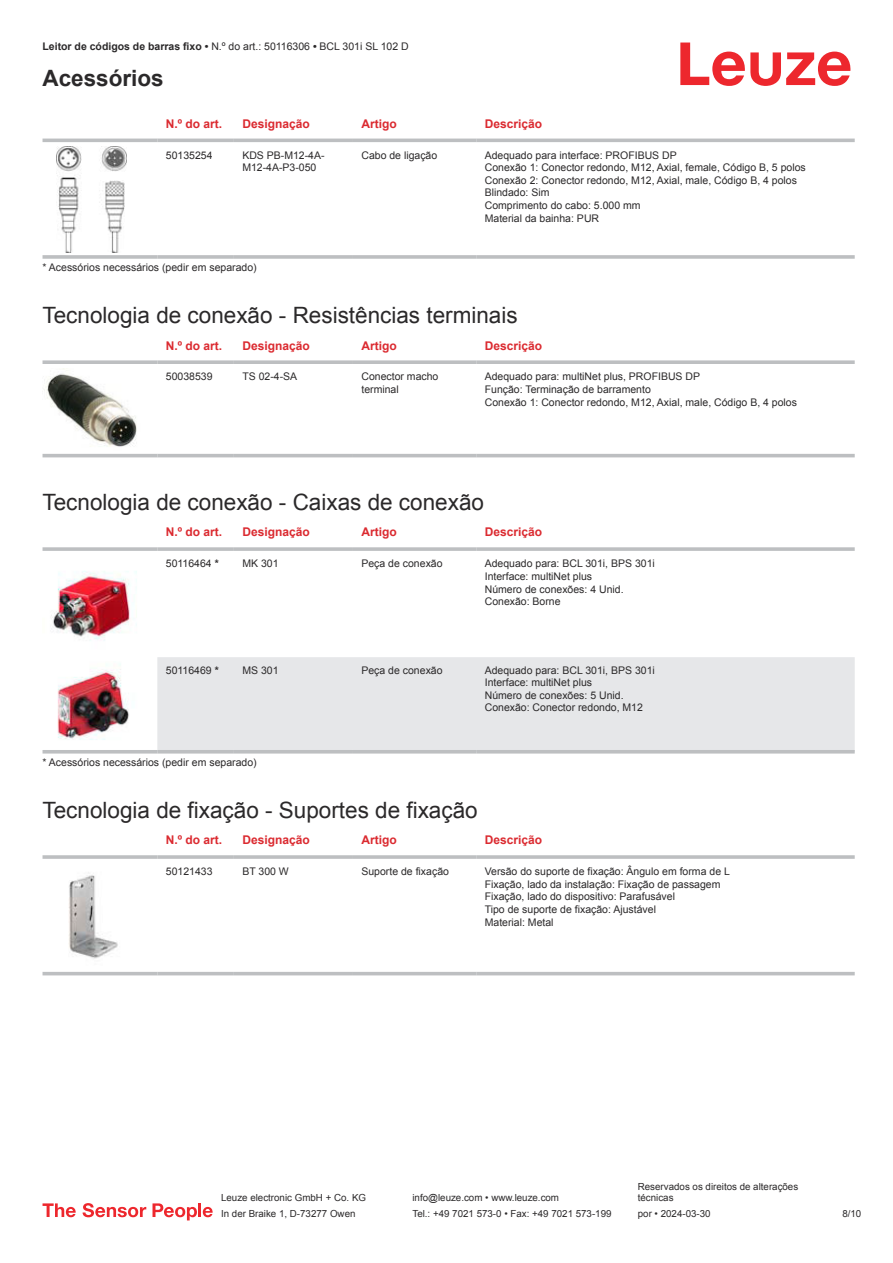
<style>
.page{position:relative;width:893px;height:1263px;background:#fff}
.page>*{position:absolute;margin:0;border:0;box-sizing:border-box;transform-origin:0 0}
.t1{font:22.5px "Arial";color:#2b292a}
.t2{font:700 22.5px "Arial";color:#2b292a}
.t3{font:700 12px "Arial";color:#db2a30}
.t4{font:10.5px/12.6px "Arial";color:#2b292a}
.t5{font:9.75px/11.7px "Arial";color:#2b292a}
.s1{font-weight:700}
</style>
<div class="page">
<svg style="left:680px;top:43px;width:170px;height:43px"></svg>
<svg style="left:43px;top:138px;width:812px;height:27px"></svg>
<hr style="left:43px;top:139px;width:114px;height:3px;background:#bdbfc1">
<hr style="left:157px;top:139px;width:77px;height:3px;background:#bdbfc1">
<hr style="left:234px;top:139px;width:119px;height:3px;background:#bdbfc1">
<hr style="left:353px;top:139px;width:123px;height:3px;background:#bdbfc1">
<hr style="left:476px;top:139px;width:379px;height:3px;background:#bdbfc1">
<svg style="left:43px;top:255px;width:114px;height:4px"></svg>
<hr style="left:157px;top:255px;width:77px;height:4px;background:#c7c8ca">
<hr style="left:234px;top:255px;width:119px;height:4px;background:#bdbfc1">
<svg style="left:353px;top:255px;width:123px;height:4px"></svg>
<hr style="left:476px;top:255px;width:379px;height:4px;background:#c7c8ca">
<img style="left:56px;top:146px;width:70px;height:107px">
<svg style="left:43px;top:453px;width:812px;height:5px;fill:#efeff0"></svg>
<svg style="left:43px;top:360px;width:114px;height:4px"></svg>
<svg style="left:157px;top:360px;width:77px;height:4px"></svg>
<svg style="left:234px;top:360px;width:119px;height:4px"></svg>
<svg style="left:353px;top:360px;width:123px;height:4px"></svg>
<svg style="left:476px;top:360px;width:379px;height:4px;background:#c3c5c7"></svg>
<hr style="left:43px;top:454px;width:114px;height:3px;background:#bdbfc1">
<hr style="left:157px;top:454px;width:77px;height:3px;background:#bdbfc1">
<hr style="left:234px;top:454px;width:119px;height:3px;background:#bdbfc1">
<hr style="left:353px;top:454px;width:123px;height:3px;background:#bdbfc1">
<hr style="left:476px;top:454px;width:379px;height:3px;background:#bdbfc1">
<img style="left:44px;top:368px;width:93px;height:79px">
<svg style="left:43px;top:753px;width:812px;height:1px"></svg>
<div style="left:157px;top:657px;width:698px;height:93px;background:#e6e7e9"></div>
<svg style="left:43px;top:547px;width:114px;height:4px"></svg>
<svg style="left:157px;top:547px;width:77px;height:4px"></svg>
<svg style="left:234px;top:547px;width:119px;height:4px"></svg>
<svg style="left:353px;top:547px;width:123px;height:4px"></svg>
<svg style="left:476px;top:547px;width:379px;height:4px;background:#c3c5c7"></svg>
<hr style="left:43px;top:750px;width:114px;height:3px;background:#bdbfc1">
<hr style="left:157px;top:750px;width:77px;height:3px;background:#bdbfc1">
<hr style="left:234px;top:750px;width:119px;height:3px;background:#bdbfc1">
<hr style="left:353px;top:750px;width:123px;height:3px;background:#bdbfc1">
<hr style="left:476px;top:750px;width:379px;height:3px;background:#bdbfc1">
<img style="left:51px;top:571px;width:86px;height:70px">
<img style="left:57px;top:664px;width:72px;height:76px">
<svg style="left:43px;top:975px;width:812px;height:1px"></svg>
<hr style="left:43px;top:855px;width:114px;height:4px;background:#bdbfc1">
<hr style="left:157px;top:855px;width:77px;height:4px;background:#c8c9cb">
<hr style="left:234px;top:855px;width:119px;height:4px;background:#c3c5c6">
<hr style="left:353px;top:855px;width:123px;height:4px;background:#bdbfc1">
<hr style="left:476px;top:855px;width:379px;height:4px;background:#c8c9cb">
<hr style="left:43px;top:972px;width:114px;height:3px;background:#bdbfc1">
<hr style="left:157px;top:972px;width:77px;height:3px;background:#bdbfc1">
<hr style="left:234px;top:972px;width:119px;height:3px;background:#bdbfc1">
<hr style="left:353px;top:972px;width:123px;height:3px;background:#bdbfc1">
<hr style="left:476px;top:972px;width:379px;height:3px;background:#bdbfc1">
<img style="left:69px;top:872px;width:49px;height:87px">
<svg style="left:43px;top:1203px;width:33px;height:14px"></svg>
<svg style="left:83px;top:1203px;width:63px;height:14px"></svg>
<svg style="left:153px;top:1203px;width:44px;height:17px"></svg>
<hr style="left:198px;top:1203px;width:3px;height:14px;background:#ed272d">
<svg style="left:203px;top:1207px;width:10px;height:10px"></svg>
<p class="t4" style="left:43px;top:41px;width:368px"><span class="s1">Leitor de códigos de barras fixo •</span> N.º do art.: 50116306 <span class="s1">•</span> BCL 301i SL 102 D</p>
<h1 class="t2" style="left:43px;top:70px;width:123px">Acessórios</h1>
<p class="t3" style="left:166px;top:119px;width:58px">N.º do art.</p>
<p class="t3" style="left:242px;top:119px;width:69px">Designação</p>
<p class="t3" style="left:361px;top:119px;width:37px">Artigo</p>
<p class="t3" style="left:485px;top:119px;width:59px">Descrição</p>
<p class="t4" style="left:166px;top:150px;width:48px">50135254</p>
<p class="t4" style="left:242px;top:150px;width:84px">KDS PB-M12-4A-<br>M12-4A-P3-050</p>
<p class="t4" style="left:361px;top:150px;width:77px">Cabo de ligação</p>
<p class="t4" style="left:485px;top:150px;width:323px">Adequado para interface: PROFIBUS DP<br>Conexão 1: Conector redondo, M12, Axial, female, Código B, 5 polos Conexão 2: Conector redondo, M12, Axial, male, Código B, 4 polos Blindado: Sim<br>Comprimento do cabo: 5.000 mm<br>Material da bainha: PUR</p>
<p class="t4" style="left:43px;top:262px;width:216px">* Acessórios necessários (pedir em separado)</p>
<h1 class="t1" style="left:43px;top:307px;width:477px">Tecnologia de conexão - Resistências terminais</h1>
<p class="t3" style="left:166px;top:341px;width:58px">N.º do art.</p>
<p class="t3" style="left:242px;top:341px;width:69px">Designação</p>
<p class="t3" style="left:361px;top:341px;width:37px">Artigo</p>
<p class="t3" style="left:485px;top:341px;width:59px">Descrição</p>
<p class="t4" style="left:166px;top:371px;width:48px">50038539</p>
<p class="t4" style="left:242px;top:371px;width:56px">TS 02-4-SA</p>
<p class="t4" style="left:361px;top:371px;width:79px">Conector macho terminal</p>
<p class="t4" style="left:485px;top:371px;width:314px">Adequado para: multiNet plus, PROFIBUS DP<br>Função: Terminação de barramento<br>Conexão 1: Conector redondo, M12, Axial, male, Código B, 4 polos</p>
<h1 class="t1" style="left:43px;top:494px;width:443px">Tecnologia de conexão - Caixas de conexão</h1>
<p class="t3" style="left:166px;top:528px;width:58px">N.º do art.</p>
<p class="t3" style="left:242px;top:528px;width:69px">Designação</p>
<p class="t3" style="left:361px;top:528px;width:37px">Artigo</p>
<p class="t3" style="left:485px;top:528px;width:59px">Descrição</p>
<p class="t4" style="left:166px;top:558px;width:54px">50116464 <span class="s1">*</span></p>
<p class="t4" style="left:242px;top:558px;width:38px">MK 301</p>
<p class="t4" style="left:361px;top:558px;width:83px">Peça de conexão</p>
<p class="t4" style="left:485px;top:558px;width:172px">Adequado para: BCL 301i, BPS 301i<br>Interface: multiNet plus<br>Número de conexões: 4 Unid.<br>Conexão: Borne</p>
<p class="t4" style="left:166px;top:665px;width:54px">50116469 <span class="s1">*</span></p>
<p class="t4" style="left:242px;top:665px;width:38px">MS 301</p>
<p class="t4" style="left:361px;top:665px;width:83px">Peça de conexão</p>
<p class="t4" style="left:485px;top:665px;width:172px">Adequado para: BCL 301i, BPS 301i<br>Interface: multiNet plus<br>Número de conexões: 5 Unid.<br>Conexão: Conector redondo, M12</p>
<p class="t4" style="left:43px;top:757px;width:216px">* Acessórios necessários (pedir em separado)</p>
<h1 class="t1" style="left:43px;top:802px;width:437px">Tecnologia de fixação - Suportes de fixação</h1>
<p class="t3" style="left:166px;top:836px;width:58px">N.º do art.</p>
<p class="t3" style="left:242px;top:836px;width:69px">Designação</p>
<p class="t3" style="left:361px;top:836px;width:37px">Artigo</p>
<p class="t3" style="left:485px;top:836px;width:59px">Descrição</p>
<p class="t4" style="left:166px;top:866px;width:48px">50121433</p>
<p class="t4" style="left:242px;top:866px;width:48px">BT 300 W</p>
<p class="t4" style="left:361px;top:866px;width:89px">Suporte de fixação</p>
<p class="t4" style="left:485px;top:866px;width:247px">Versão do suporte de fixação: Ângulo em forma de L Fixação, lado da instalação: Fixação de passagem Fixação, lado do dispositivo: Parafusável<br>Tipo de suporte de fixação: Ajustável<br>Material: Metal</p>
<p class="t5" style="left:221px;top:1193px;width:146px">Leuze electronic GmbH + Co. KG</p>
<p class="t5" style="left:412px;top:1193px;width:148px">info@leuze.com • www.leuze.com</p>
<p class="t5" style="left:638px;top:1181px;width:162px">Reservados os direitos de alterações técnicas</p>
<p class="t5" style="left:221px;top:1209px;width:136px">In der Braike 1, D-73277 Owen</p>
<p class="t5" style="left:412px;top:1209px;width:201px">Tel.: +49 7021 573-0 • Fax: +49 7021 573-199</p>
<p class="t5" style="left:638px;top:1209px;width:74px">por • 2024-03-30</p>
<p class="t5" style="left:842px;top:1209px;width:20px">8 /10</p>
</div>
